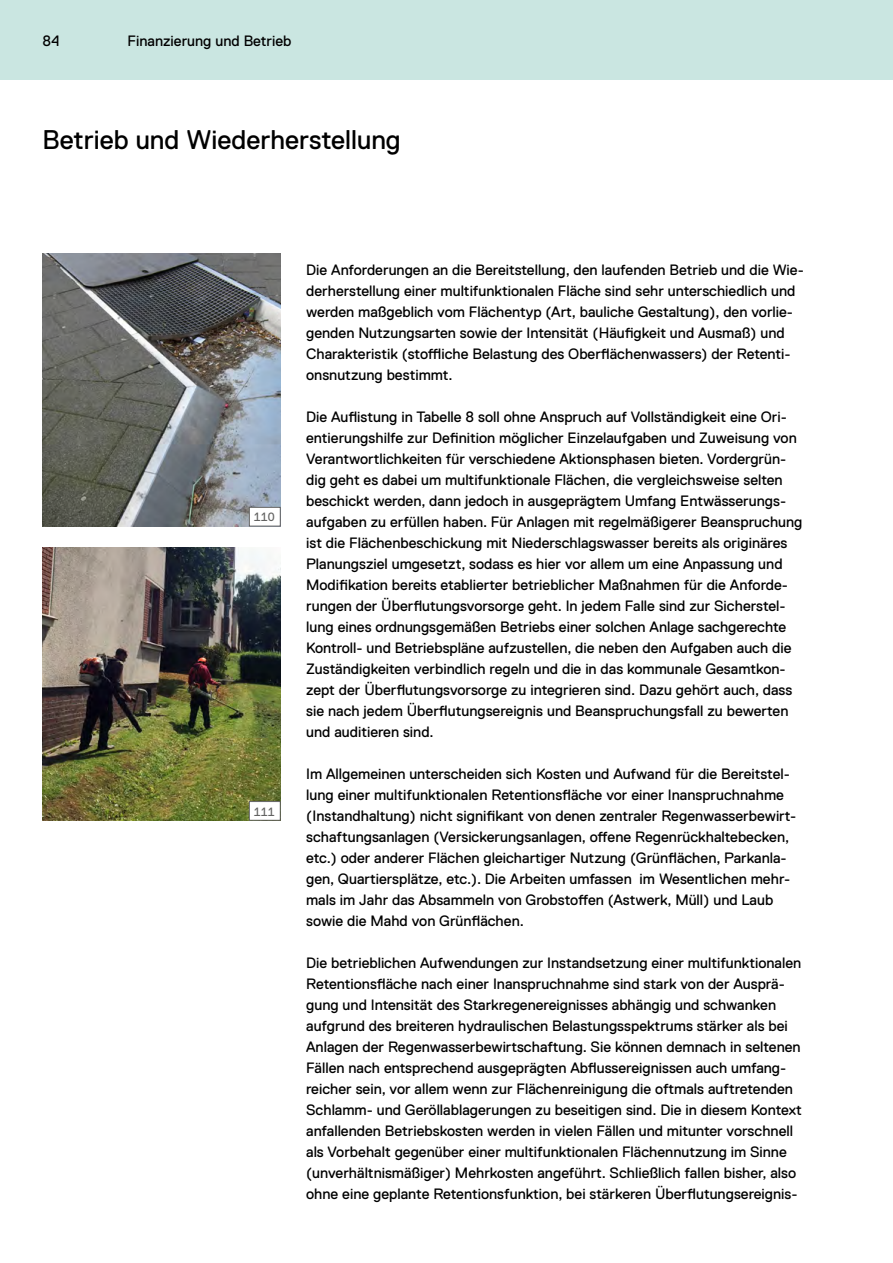
<style>
.page{position:relative;width:893px;height:1263px;background:#fff}
.page>*{position:absolute;margin:0;border:0;box-sizing:border-box;transform-origin:0 0}
.t1{font:27px "Replica";color:#000}
.t2{font:15px/21px "Replica";color:#000}
.t3{font:12px "Replica";color:#636362}
</style>
<div class="page">
<div style="left:0;top:0;width:893px;height:80px;background:#cae6e1"></div>
<img style="left:43px;top:548px;width:238px;height:273px">
<img style="left:43px;top:254px;width:238px;height:272px">
<div style="left:249px;top:507px;width:31px;height:19px;background:#fff"></div>
<div style="left:249px;top:507px;width:32px;height:19px;border:1px solid #636362"></div>
<div style="left:249px;top:801px;width:31px;height:19px;background:#fff"></div>
<div style="left:249px;top:801px;width:32px;height:20px;border:1px solid #636362"></div>
<p class="t2" style="left:43px;top:30px;width:19px">84</p>
<p class="t2" style="left:128px;top:30px;width:165px">Finanzierung und Betrieb</p>
<h1 class="t1" style="left:43px;top:125px;width:360px">Betrieb und Wiederherstellung</h1>
<p class="t3" style="left:254px;top:511px;width:22px">110</p>
<p class="t3" style="left:254px;top:805px;width:22px">111</p>
<p class="t2" style="left:306px;top:259px;width:499px">Die Anforderungen an die Bereitstellung, den laufenden Betrieb und die Wie&shy;derherstellung einer multifunktionalen Fläche sind sehr unterschiedlich und werden maßgeblich vom Flächentyp (Art, bauliche Gestaltung), den vorlie&shy;genden Nutzungsarten sowie der Intensität (Häufigkeit und Ausmaß) und Charakteristik (stoffliche Belastung des Oberflächenwassers) der Retenti&shy;onsnutzung bestimmt.</p>
<p class="t2" style="left:306px;top:406px;width:498px">Die Auflistung in Tabelle 8 soll ohne Anspruch auf Vollständigkeit eine Ori&shy;entierungshilfe zur Definition möglicher Einzelaufgaben und Zuweisung von Verantwortlichkeiten für verschiedene Aktionsphasen bieten. Vordergrün&shy;dig geht es dabei um multifunktionale Flächen, die vergleichsweise selten beschickt werden, dann jedoch in ausgeprägtem Umfang Entwässerungs&shy;aufgaben zu erfüllen haben. Für Anlagen mit regelmäßigerer Beanspruchung ist die Flächenbeschickung mit Niederschlagswasser bereits als originäres Planungsziel umgesetzt, sodass es hier vor allem um eine Anpassung und Modifikation bereits etablierter betrieblicher Maßnahmen für die Anforde&shy;rungen der Überflutungsvorsorge geht. In jedem Falle sind zur Sicherstel&shy;lung eines ordnungsgemäßen Betriebs einer solchen Anlage sachgerechte Kontroll- und Betriebspläne aufzustellen, die neben den Aufgaben auch die Zuständigkeiten verbindlich regeln und die in das kommunale Gesamtkon&shy;zept der Überflutungsvorsorge zu integrieren sind. Dazu gehört auch, dass sie nach jedem Überflutungsereignis und Beanspruchungsfall zu bewerten und auditieren sind.</p>
<p class="t2" style="left:306px;top:763px;width:492px">Im Allgemeinen unterscheiden sich Kosten und Aufwand für die Bereitstel&shy;lung einer multifunktionalen Retentionsfläche vor einer Inanspruchnahme (Instandhaltung) nicht signifikant von denen zentraler Regenwasserbewirt&shy;schaftungsanlagen (Versickerungsanlagen, offene Regenrückhaltebecken, etc.) oder anderer Flächen gleichartiger Nutzung (Grünflächen, Parkanla&shy;gen, Quartiersplätze, etc.). Die Arbeiten umfassen im Wesentlichen mehr&shy;mals im Jahr das Absammeln von Grobstoffen (Astwerk, Müll) und Laub sowie die Mahd von Grünflächen.</p>
<p class="t2" style="left:306px;top:952px;width:497px">Die betrieblichen Aufwendungen zur Instandsetzung einer multifunktionalen Retentionsfläche nach einer Inanspruchnahme sind stark von der Ausprä&shy;gung und Intensität des Starkregenereignisses abhängig und schwanken aufgrund des breiteren hydraulischen Belastungsspektrums stärker als bei Anlagen der Regenwasserbewirtschaftung. Sie können demnach in seltenen Fällen nach entsprechend ausgeprägten Abflussereignissen auch umfang&shy;reicher sein, vor allem wenn zur Flächenreinigung die oftmals auftretenden Schlamm- und Geröllablagerungen zu beseitigen sind. Die in diesem Kontext anfallenden Betriebskosten werden in vielen Fällen und mitunter vorschnell als Vorbehalt gegenüber einer multifunktionalen Flächennutzung im Sinne (unverhältnismäßiger) Mehrkosten angeführt. Schließlich fallen bisher, also ohne eine geplante Retentionsfunktion, bei stärkeren Überflutungsereignis-</p>
</div>
